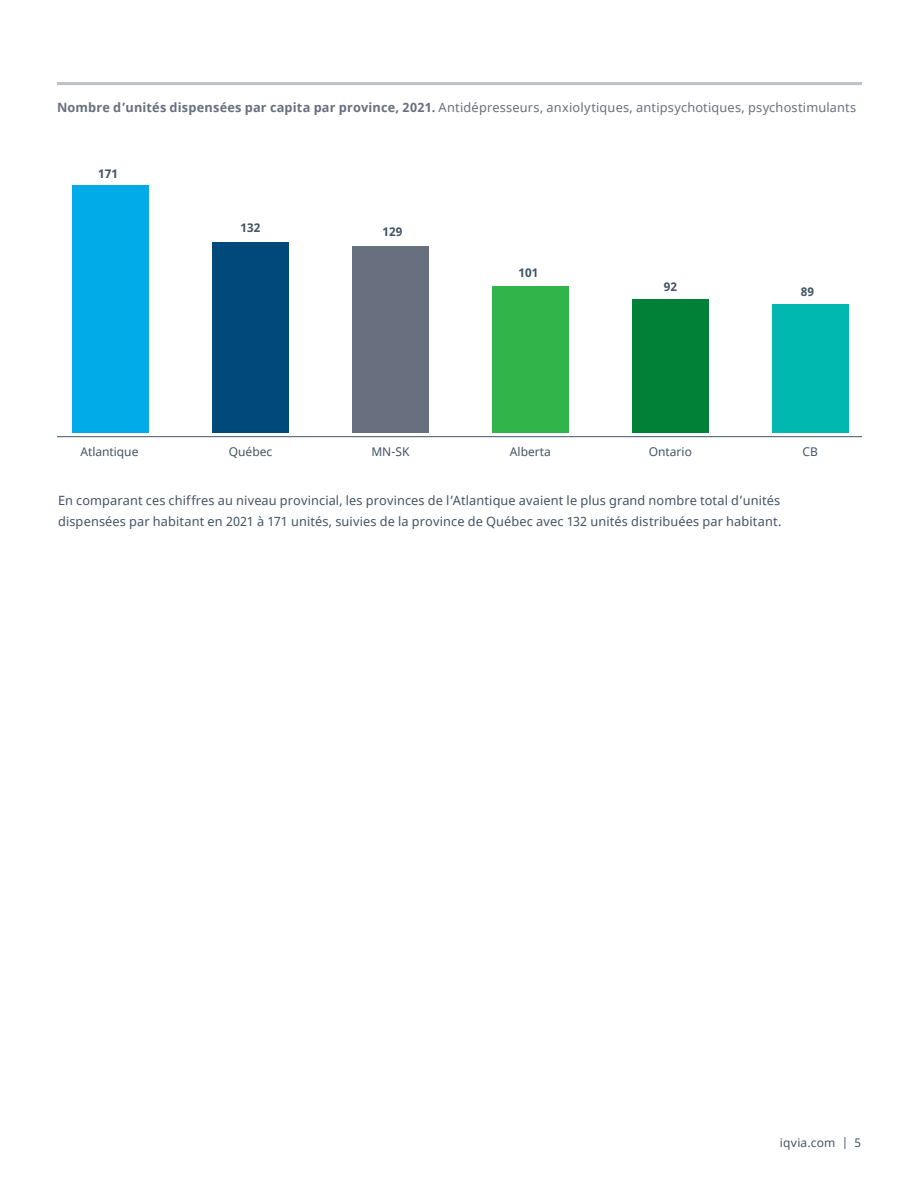
<style>
.page{position:relative;width:918px;height:1188px;background:#fff}
.page>*{position:absolute;margin:0;border:0;box-sizing:border-box;transform-origin:0 0}
.Body_copy_-_Space{font:12.75px/21px "Noto Sans";letter-spacing:.01em;color:#425465}
.Chart_headline{font:12.75px "Noto Sans";letter-spacing:.015em;color:#686f7e}
.t1{font:12px "Noto Sans";color:#425465}
.t2{font:700 12px "Noto Sans";color:#425465}
.s1{font-weight:700}
</style>
<div class="page">
<hr style="left:57px;top:82px;width:805px;height:3px;background:#bfc1c8">
<hr style="left:57px;top:436px;width:805px;height:1px;background:#425465">
<div style="left:72px;top:185px;width:77px;height:248px;background:#00abe7"></div>
<div style="left:212px;top:242px;width:77px;height:191px;background:#00497b"></div>
<div style="left:352px;top:246px;width:77px;height:187px;background:#686f7e"></div>
<div style="left:492px;top:287px;width:77px;height:146px;background:#31b44a"></div>
<div style="left:632px;top:299px;width:77px;height:134px;background:#018138"></div>
<div style="left:772px;top:304px;width:77px;height:129px;background:#00b8af"></div>
<p class="Chart_headline" style="left:57px;top:99px;width:801px"><span class="s1">Nombre d’unités dispensées par capita par province, 2021.</span> Antidépresseurs, anxiolytiques, antipsychotiques, psychostimulants</p>
<p class="t2" style="left:98px;top:166px;width:21px">171</p>
<p class="t2" style="left:241px;top:219px;width:21px">132</p>
<p class="t2" style="left:382px;top:223px;width:21px">129</p>
<p class="t2" style="left:519px;top:264px;width:21px">101</p>
<p class="t2" style="left:664px;top:278px;width:15px">92</p>
<p class="t2" style="left:801px;top:283px;width:15px">89</p>
<p class="t1" style="left:81px;top:443px;width:59px">Atlantique</p>
<p class="t1" style="left:229px;top:443px;width:45px">Québec</p>
<p class="t1" style="left:371px;top:443px;width:40px">MN-SK</p>
<p class="t1" style="left:510px;top:443px;width:42px">Alberta</p>
<p class="t1" style="left:649px;top:443px;width:45px">Ontario</p>
<p class="t1" style="left:803px;top:443px;width:17px">CB</p>
<p class="Body_copy_-_Space" style="left:58px;top:491px;width:725px">En comparant ces chiffres au niveau provincial, les provinces de l’Atlantique avaient le plus grand nombre total d’unités dispensées par habitant en 2021 à 171 unités, suivies de la province de Québec avec 132 unités distribuées par habitant.</p>
<p class="t1" style="left:780px;top:1135px;width:83px">iqvia.com | 5</p>
</div>
